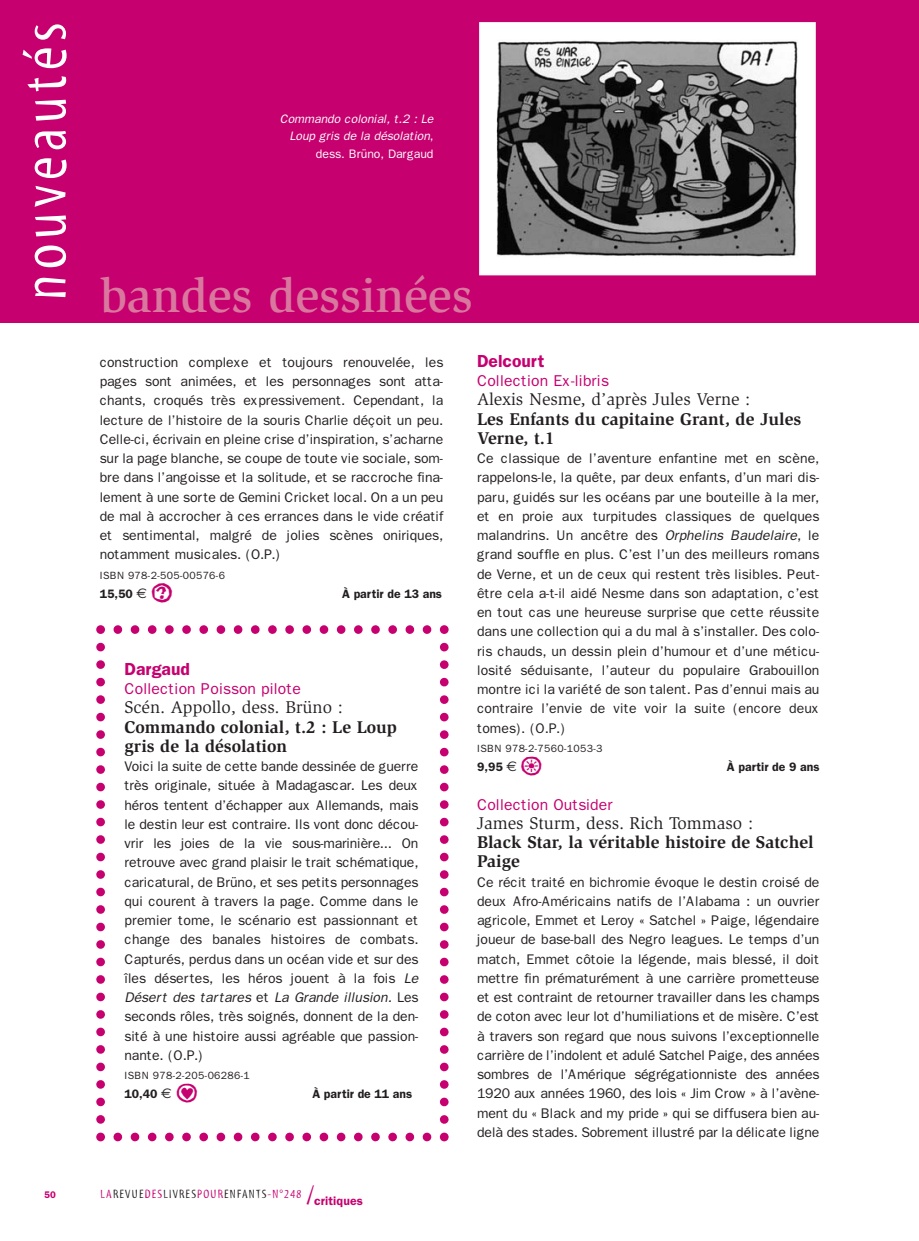
<style>
.page{position:relative;width:919px;height:1241px;background:#fff}
.page>*{position:absolute;margin:0;border:0;box-sizing:border-box;transform-origin:0 0}
.t1{font:63px "Myriad Tilt";letter-spacing:.08em;color:#fff}
.t2{font:500 49px "Slimbach";color:#d9789e}
.t3{font:35px "Ale Signs White LL";color:#c6006f}
.t4{font:700 17.5px/19.2px "Slimbach";color:#231f20}
.t5{font:17.5px "Slimbach";color:#231f20}
.t6{font:600 17.5px "Franklin Gothic";color:#c6006f}
.t7{font:15.75px "Franklin Gothic";color:#c6006f}
.t8{font:14px/19.2px "Franklin Gothic";letter-spacing:-.005em;color:#231f20;text-align:justify}
.t9{font:italic 12.25px/17.5px "Franklin Gothic";color:#fff;text-align:right}
.t10{font:600 12.25px "Franklin Gothic";color:#231f20}
.t11{font:12.25px "Myriad Tilt";letter-spacing:.1em;color:#231f20}
.t12{font:10.5px "Franklin Gothic";letter-spacing:.03em;color:#231f20}
.t13{font:600 9.62px "Franklin Gothic";color:#c6006f}
.s1{font-style:normal}
.s2{font-family:"Euro Sans";font-weight:400;font-size:14px}
.s3{font-style:italic}
.s4{color:#c6006f}
.s5{font-size:26.25px;color:#c6006f}
.s6{font-family:"Franklin Gothic";font-weight:600;color:#c6006f}
</style>
<div class="page">
<div style="left:0;top:0;width:919px;height:323px;background:#c6006f"></div>
<img style="left:498px;top:41px;width:298px;height:215px">
<div style="left:479px;top:22px;width:336px;height:253px;border:18px solid #fff"></div>
<svg style="left:96px;top:625px;width:352px;height:516px"></svg>
<h1 class="t1" style="left:22px;top:301px;width:280px;rotate:-90deg">nouveautés</h1>
<p class="t13" style="left:44px;top:1191px;width:13px">50</p>
<p class="t9" style="left:280px;top:111px;width:157px">Commando colonial, t.2 : Le<br>Loup gris de la désolation<span class="s1">, dess. Brüno, Dargaud</span></p>
<h2 class="t2" style="left:100px;top:276px;width:374px">bandes dessinées</h2>
<p class="t8" style="left:100px;top:354px;width:345px">construction complexe et toujours renouvelée, les pages sont animées, et les personnages sont atta&shy;chants, croqués très expressivement. Cependant, la lecture de l’histoire de la souris Charlie déçoit un peu.<br>Celle-ci, écrivain en pleine crise d’inspiration, s’acharne sur la page blanche, se coupe de toute vie sociale, som&shy;bre dans l’angoisse et la solitude, et se raccroche fina&shy;lement à une sorte de Gemini Cricket local. On a un peu de mal à accrocher à ces errances dans le vide créatif et sentimental, malgré de jolies scènes oniriques, notamment musicales. (O.P.)</p>
<p class="t12" style="left:100px;top:571px;width:127px">ISBN 978-2-505-00576-6</p>
<p class="t10" style="left:100px;top:590px;width:49px">15,50 <span class="s2">€</span></p>
<h3 class="t3" style="left:151px;top:570px;width:24px">g</h3>
<p class="t10" style="left:342px;top:590px;width:101px">À partir de 13 ans</p>
<p class="t6" style="left:124px;top:663px;width:67px">Dargaud</p>
<p class="t7" style="left:124px;top:683px;width:178px">Collection Poisson pilote</p>
<p class="t5" style="left:124px;top:701px;width:220px">Scén. Appollo, dess. Brüno :</p>
<p class="t4" style="left:124px;top:718px;width:274px">Commando colonial, t.2 : Le Loup gris de la désolation</p>
<p class="t8" style="left:124px;top:758px;width:298px;text-align:left">Voici la suite de cette bande dessinée de guerre très originale, située à Madagascar. Les deux héros tentent d’échapper aux Allemands, mais le destin leur est contraire. Ils vont donc décou&shy;vrir les joies de la vie sous-marinière... On retrouve avec grand plaisir le trait schématique, caricatural, de Brüno, et ses petits personnages qui courent à travers la page. Comme dans le premier tome, le scénario est passionnant et change des banales histoires de combats.<br>Capturés, perdus dans un océan vide et sur des îles désertes, les héros jouent à la fois <span class="s3">Le Désert des tartares</span> e t <span class="s3">La Grande illusion.</span> L e s seconds rôles, très soignés, donnent de la den&shy;sité à une histoire aussi agréable que passion&shy;nante. (O.P.)</p>
<p class="t12" style="left:124px;top:1072px;width:127px">ISBN 978-2-205-06286-1</p>
<p class="t10" style="left:124px;top:1090px;width:49px">10,40 <span class="s2">€</span></p>
<h3 class="t3" style="left:175px;top:1071px;width:24px">B</h3>
<p class="t10" style="left:312px;top:1090px;width:101px">À partir de 11 ans</p>
<p class="t11" style="left:101px;top:1189px;width:264px"><span class="s4">LA</span>REVUE<span class="s4">DES</span>LIVRES<span class="s4">POUR</span>ENFANTS<span class="s4">-N°248</span> <span class="s5">/</span><span class="s6">critiques</span></p>
<p class="t6" style="left:477px;top:355px;width:69px">Delcourt</p>
<p class="t7" style="left:477px;top:375px;width:133px">Collection Ex-libris</p>
<p class="t5" style="left:477px;top:393px;width:275px">Alexis Nesme, d’après Jules Verne :</p>
<p class="t4" style="left:477px;top:410px;width:326px">Les Enfants du capitaine Grant, de Jules<br>Verne, t.1</p>
<p class="t8" style="left:477px;top:450px;width:344px">Ce classique de l’aventure enfantine met en scène, rappelons-le, la quête, par deux enfants, d’un mari dis&shy;paru, guidés sur les océans par une bouteille à la mer, et en proie aux turpitudes classiques de quelques malandrins. Un ancêtre des <span class="s3">Orphelins Baudelaire</span>, le grand souffle en plus. C’est l’un des meilleurs romans de Verne, et un de ceux qui restent très lisibles. Peut&shy;être cela a-t-il aidé Nesme dans son adaptation, c’est en tout cas une heureuse surprise que cette réussite dans une collection qui a du mal à s’installer. Des colo&shy;ris chauds, un dessin plein d’humour et d’une méticu&shy;losité séduisante, l’auteur du populaire Grabouillon montre ici la variété de son talent. Pas d’ennui mais au contraire l’envie de vite voir la suite (encore deux tomes). (O.P.)</p>
<p class="t12" style="left:477px;top:745px;width:127px">ISBN 978-2-7560-1053-3</p>
<p class="t10" style="left:477px;top:763px;width:41px">9,95 <span class="s2">€</span></p>
<h3 class="t3" style="left:520px;top:743px;width:24px">o</h3>
<p class="t10" style="left:727px;top:763px;width:94px">À partir de 9 ans</p>
<p class="t7" style="left:477px;top:799px;width:137px">Collection Outsider</p>
<p class="t5" style="left:477px;top:816px;width:277px">James Sturm, dess. Rich Tommaso :</p>
<p class="t4" style="left:477px;top:834px;width:338px">Black Star, la véritable histoire de Satchel<br>Paige</p>
<p class="t8" style="left:477px;top:873px;width:344px">Ce récit traité en bichromie évoque le destin croisé de deux Afro-Américains natifs de l’Alabama : un ouvrier agricole, Emmet et Leroy « Satchel » Paige, légendaire joueur de base-ball des Negro leagues. Le temps d’un match, Emmet côtoie la légende, mais blessé, il doit mettre fin prématurément à une carrière prometteuse et est contraint de retourner travailler dans les champs de coton avec leur lot d’humiliations et de misère. C’est à travers son regard que nous suivons l’exceptionnelle carrière de l’indolent et adulé Satchel Paige, des années sombres de l’Amérique ségrégationniste des années 1920 aux années 1960, des lois « Jim Crow » à l’avène&shy;ment du « Black and my pride » qui se diffusera bien au&shy;delà des stades. Sobrement illustré par la délicate ligne</p>
</div>
